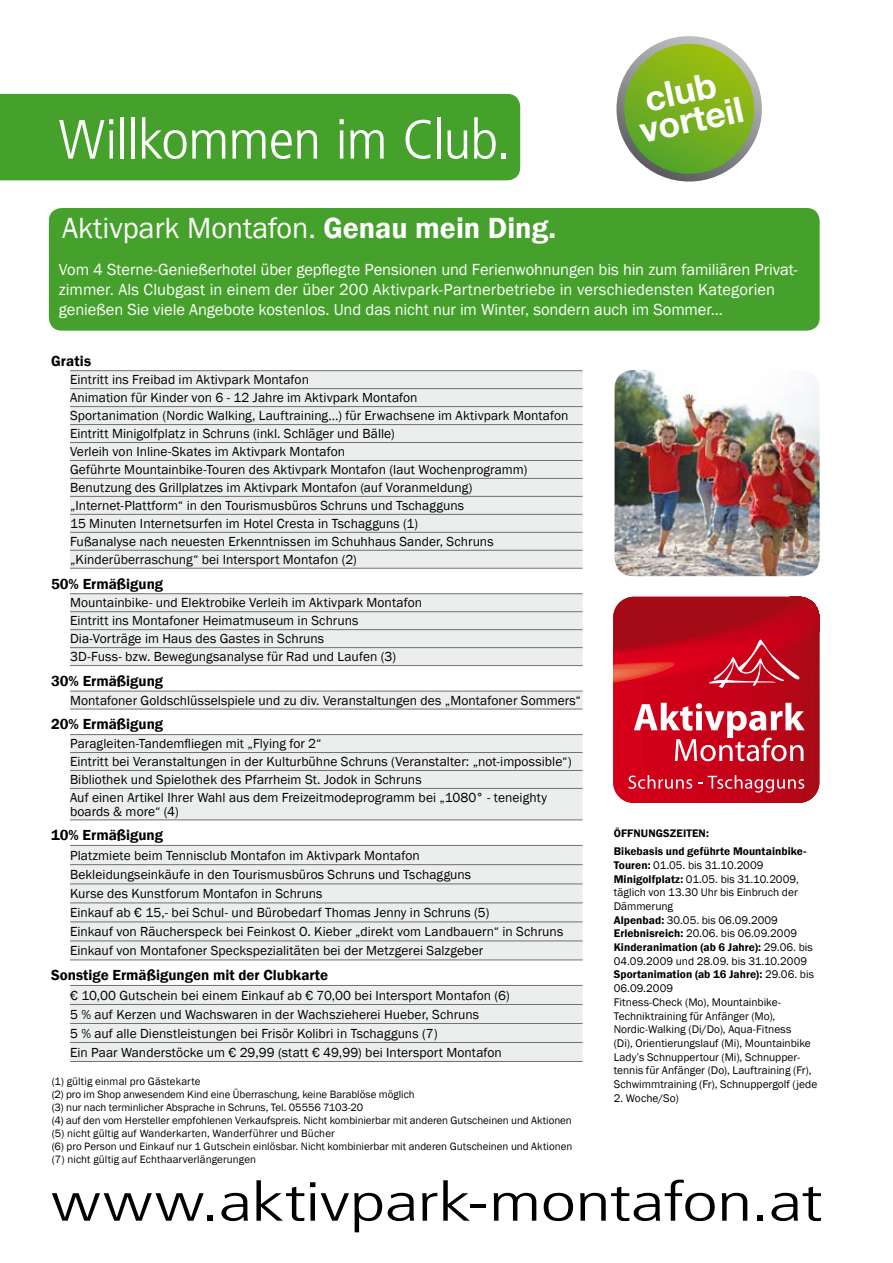
<style>
.page{position:relative;width:893px;height:1263px;background:#fff}
.page>*{position:absolute;margin:0;border:0;box-sizing:border-box;transform-origin:0 0}
.t1{font:300 condensed 55.2px "Frutiger LT Std";letter-spacing:-.02em;color:#fff;scale:1.09 1}
.t2{font:300 condensed 53.85px "Frutiger LT Std";letter-spacing:-.01em;color:#000;scale:1.43 1}
.t3{font:700 35.55px/29.5px "Helvetica Neue LT Std";color:#fff;text-align:center}
.t4{font:30px "Franklin Gothic";color:#fff}
.t5{font:16.5px/19.8px "Franklin Gothic";letter-spacing:-.005em;color:#fff}
.t6{font:600 15px "Franklin Gothic";color:#000}
.t7{font:13.5px/18px "Franklin Gothic";letter-spacing:.005em;color:#000}
.t8{font:11.4px/13.6px "Franklin Gothic";color:#000}
.t9{font:600 11.25px "Franklin Gothic";letter-spacing:.01em;color:#000}
.t10{font:10.95px/13.2px "Franklin Gothic";color:#000}
.s1{font-weight:600}
</style>
<div class="page">
<svg style="left:70px;top:371px;width:513px;height:690px;fill:#eceded"></svg>
<hr style="left:70px;top:370px;width:513px;height:1px;background:#707173">
<hr style="left:70px;top:388px;width:513px;height:1px;background:#707173">
<hr style="left:70px;top:406px;width:513px;height:1px;background:#707173">
<hr style="left:70px;top:424px;width:513px;height:1px;background:#707173">
<hr style="left:70px;top:442px;width:513px;height:1px;background:#707173">
<hr style="left:70px;top:460px;width:513px;height:1px;background:#707173">
<hr style="left:70px;top:478px;width:513px;height:1px;background:#707173">
<hr style="left:70px;top:496px;width:513px;height:1px;background:#707173">
<hr style="left:70px;top:514px;width:513px;height:1px;background:#707173">
<hr style="left:70px;top:532px;width:513px;height:1px;background:#707173">
<hr style="left:70px;top:550px;width:513px;height:1px;background:#707173">
<hr style="left:70px;top:568px;width:513px;height:1px;background:#707173">
<hr style="left:70px;top:593px;width:513px;height:1px;background:#707173">
<hr style="left:70px;top:611px;width:513px;height:1px;background:#707173">
<hr style="left:70px;top:629px;width:513px;height:1px;background:#707173">
<hr style="left:70px;top:647px;width:513px;height:1px;background:#707173">
<hr style="left:70px;top:665px;width:513px;height:1px;background:#707173">
<hr style="left:70px;top:691px;width:513px;height:1px;background:#707173">
<hr style="left:70px;top:709px;width:513px;height:1px;background:#707173">
<hr style="left:70px;top:734px;width:513px;height:1px;background:#707173">
<hr style="left:70px;top:752px;width:513px;height:1px;background:#707173">
<hr style="left:70px;top:770px;width:513px;height:1px;background:#707173">
<hr style="left:70px;top:788px;width:513px;height:1px;background:#707173">
<hr style="left:70px;top:819px;width:513px;height:1px;background:#707173">
<hr style="left:70px;top:845px;width:513px;height:1px;background:#707173">
<hr style="left:70px;top:864px;width:513px;height:1px;background:#707173">
<hr style="left:70px;top:883px;width:513px;height:1px;background:#707173">
<hr style="left:70px;top:902px;width:513px;height:1px;background:#707173">
<hr style="left:70px;top:921px;width:513px;height:1px;background:#707173">
<hr style="left:70px;top:940px;width:513px;height:1px;background:#707173">
<hr style="left:70px;top:959px;width:513px;height:1px;background:#707173">
<hr style="left:70px;top:985px;width:513px;height:1px;background:#707173">
<hr style="left:70px;top:1004px;width:513px;height:1px;background:#707173">
<hr style="left:70px;top:1023px;width:513px;height:1px;background:#707173">
<hr style="left:70px;top:1042px;width:513px;height:1px;background:#707173">
<hr style="left:70px;top:1061px;width:513px;height:1px;background:#707173">
<div style="left:0;top:94px;width:520px;height:86px;background:#45a12b"></div>
<svg style="left:616px;top:36px;width:146px;height:146px;background:#949695"></svg>
<svg style="left:624px;top:44px;width:130px;height:130px;background:#79b01d"></svg>
<div style="left:49px;top:208px;width:771px;height:123px;background:#45a12b;border-radius:13px"></div>
<svg style="left:613px;top:597px;width:206px;height:206px;background:#c71f30"></svg>
<img style="left:615px;top:370px;width:205px;height:206px">
<h1 class="t1" style="left:58px;top:108px;width:417px">Willkommen im Club.</h1>
<h3 class="t3" style="left:631px;top:86px;width:107px;rotate:-12deg">club vorteil</h3>
<h3 class="t4" style="left:62px;top:209px;width:495px">Aktivpark Montafon. <span class="s1">Genau mein Ding.</span></h3>
<p class="t5" style="left:59px;top:260px;width:740px">Vom 4 Sterne-Genießerhotel über gepflegte Pensionen und Ferienwohnungen bis hin zum familiären Privat&shy;zimmer. Als Clubgast in einem der über 200 Aktivpark-Partnerbetriebe in verschiedensten Kategorien genießen Sie viele Angebote kostenlos. Und das nicht nur im Winter, sondern auch im Sommer...</p>
<p class="t6" style="left:51px;top:351px;width:42px">Gratis</p>
<p class="t7" style="left:70px;top:371px;width:500px">Eintritt ins Freibad im Aktivpark Montafon<br>Animation für Kinder von 6 - 12 Jahre im Aktivpark Montafon<br>Sportanimation (Nordic Walking, Lauftraining…) für Erwachsene im Aktivpark Montafon Eintritt Minigolfplatz in Schruns (inkl. Schläger und Bälle)<br>Verleih von Inline-Skates im Aktivpark Montafon<br>Geführte Mountainbike-Touren des Aktivpark Montafon (laut Wochenprogramm)<br>Benutzung des Grillplatzes im Aktivpark Montafon (auf Voranmeldung) „Internet-Plattform“ in den Tourismusbüros Schruns und Tschagguns<br>15 Minuten Internetsurfen im Hotel Cresta in Tschagguns (1)<br>Fußanalyse nach neuesten Erkenntnissen im Schuhhaus Sander, Schruns „Kinderüberraschung“ bei Intersport Montafon (2)</p>
<p class="t6" style="left:51px;top:574px;width:114px">50% Ermäßigung</p>
<p class="t7" style="left:70px;top:594px;width:353px">Mountainbike- und Elektrobike Verleih im Aktivpark Montafon Eintritt ins Montafoner Heimatmuseum in Schruns Dia-Vorträge im Haus des Gastes in Schruns<br>3D-Fuss- bzw. Bewegungsanalyse für Rad und Laufen (3)</p>
<p class="t6" style="left:51px;top:672px;width:114px">30% Ermäßigung</p>
<p class="t7" style="left:70px;top:692px;width:512px">Montafoner Goldschlüsselspiele und zu div. Veranstaltungen des „Montafoner Sommers“</p>
<p class="t6" style="left:51px;top:715px;width:114px">20% Ermäßigung</p>
<p class="t7" style="left:70px;top:735px;width:503px">Paragleiten-Tandemfliegen mit „Flying for 2“<br>Eintritt bei Veranstaltungen in der Kulturbühne Schruns (Veranstalter: „not-impossible“)<br>Bibliothek und Spielothek des Pfarrheim St. Jodok in Schruns<br>Auf einen Artikel Ihrer Wahl aus dem Freizeitmodeprogramm bei „1080° - teneighty</p>
<p class="t7" style="left:70px;top:802px;width:110px">boards &amp; more“ (4)</p>
<p class="t6" style="left:51px;top:826px;width:114px">10% Ermäßigung</p>
<p class="t7" style="left:70px;top:846px;width:495px;line-height:19px">Platzmiete beim Tennisclub Montafon im Aktivpark Montafon<br>Bekleidungseinkäufe in den Tourismusbüros Schruns und Tschagguns<br>Kurse des Kunstforum Montafon in Schruns<br>Einkauf ab € 15,- bei Schul- und Bürobedarf Thomas Jenny in Schruns (5)<br>Einkauf von Räucherspeck bei Feinkost O. Kieber „direkt vom Landbauern“ in Schruns Einkauf von Montafoner Speckspezialitäten bei der Metzgerei Salzgeber</p>
<p class="t6" style="left:51px;top:966px;width:279px">Sonstige Ermäßigungen mit der Clubkarte</p>
<p class="t7" style="left:70px;top:986px;width:441px;line-height:19px">€ 10,00 Gutschein bei einem Einkauf ab € 70,00 bei Intersport Montafon (6)<br>5 % auf Kerzen und Wachswaren in der Wachszieherei Hueber, Schruns<br>5 % auf alle Dienstleistungen bei Frisör Kolibri in Tschagguns (7)<br>Ein Paar Wanderstöcke um € 29,99 (statt € 49,99) bei Intersport Montafon</p>
<p class="t10" style="left:52px;top:1074px;width:522px">(1) gültig einmal pro Gästekarte<br>(2) pro im Shop anwesendem Kind eine Überraschung, keine Barablöse möglich<br>(3) nur nach terminlicher Absprache in Schruns, Tel. 05556 7103-20<br>(4) auf den vom Hersteller empfohlenen Verkaufspreis. Nicht kombinierbar mit anderen Gutscheinen und Aktionen (5) nicht gültig auf Wanderkarten, Wanderführer und Bücher<br>(6) pro Person und Einkauf nur 1 Gutschein einlösbar. Nicht kombinierbar mit anderen Gutscheinen und Aktionen (7) nicht gültig auf Echthaarverlängerungen</p>
<p class="t9" style="left:614px;top:827px;width:97px">ÖFFNUNGSZEITEN:</p>
<p class="t8" style="left:614px;top:845px;width:205px"><span class="s1">Bikebasis und geführte Mountainbike-Touren:</span> 01.05. bis 31.10.2009<br><span class="s1">Minigolfplatz:</span> 01.05. bis 31.10.2009, täglich von 13.30 Uhr bis Einbruch der Dämmerung<br><span class="s1">Alpenbad:</span> 30.05. bis 06.09.2009<br><span class="s1">Erlebnisreich:</span> 20.06. bis 06.09.2009<br><span class="s1">Kinderanimation (ab 6 Jahre):</span> 29.06. bis 04.09.2009 und 28.09. bis 31.10.2009<br><span class="s1">Sportanimation (ab 16 Jahre):</span> 29.06. bis 06.09.2009<br>Fitness-Check (Mo), Mountainbike-Techniktraining für Anfänger (Mo), Nordic-Walking (Di/Do), Aqua-Fitness<br>(Di), Orientierungslauf (Mi), Mountainbike Lady’s Schnuppertour (Mi), Schnupper&shy;tennis für Anfänger (Do), Lauftraining (Fr), Schwimmtraining (Fr), Schnuppergolf (jede</p>
<p class="t8" style="left:614px;top:1091px;width:66px">2. Woche/So)</p>
<h2 class="t2" style="left:51px;top:1171px;width:541px">www.aktivpark-montafon.at</h2>
</div>
